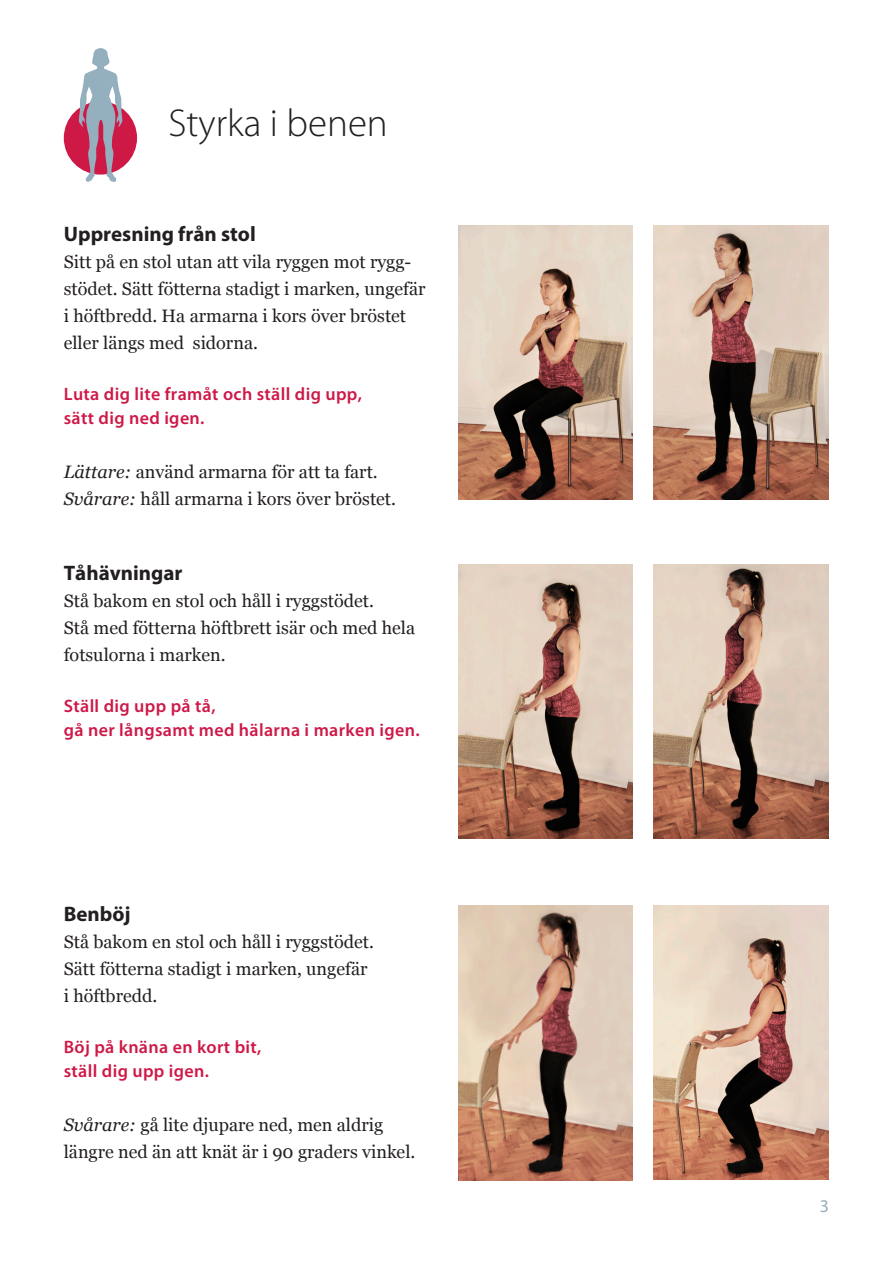
<style>
.page{position:relative;width:893px;height:1263px;background:#fff}
.page>*{position:absolute;margin:0;border:0;box-sizing:border-box;transform-origin:0 0}
.t1{font:300 39px "Myriad Pro";color:#231f20}
.test_tabell_2_-_1-7{font:700 21px "Myriad Pro";color:#231f20}
.test_tabell_2_-_1-7-2{font:18px/27px "Georgia";color:#231f20}
.test_tabell_2_-_1-7-3{font:600 18px "Myriad Pro";letter-spacing:.02em;color:#ce1947}
.t2{font:18px "Myriad Pro";color:#94afbd}
.s1{font-style:italic}
</style>
<div class="page">
<img style="left:654px;top:225px;width:174px;height:275px">
<img style="left:458px;top:225px;width:174px;height:275px">
<img style="left:654px;top:564px;width:174px;height:275px">
<img style="left:458px;top:564px;width:174px;height:275px">
<img style="left:654px;top:905px;width:174px;height:275px">
<img style="left:458px;top:905px;width:174px;height:275px">
<div style="left:64px;top:101px;width:73px;height:74px;background:#ce1947;border-radius:50%"></div>
<svg style="left:79px;top:48px;width:43px;height:134px"></svg>
<p class="t1" style="left:168px;top:99px;width:221px">Styrka i benen</p>
<p class="test_tabell_2_-_1-7" style="left:64px;top:220px;width:194px">Uppresning från stol</p>
<p class="test_tabell_2_-_1-7-2" style="left:64px;top:248px;width:363px">Sitt på en stol utan att vila ryggen mot rygg&shy;stödet. Sätt fötterna stadigt i marken, ungefär i höftbredd. Ha armarna i kors över bröstet eller längs med sidorna.</p>
<p class="test_tabell_2_-_1-7-3" style="left:64px;top:383px;width:300px">Luta dig lite framåt och ställ dig upp,</p>
<p class="test_tabell_2_-_1-7-3" style="left:64px;top:407px;width:142px">sätt dig ned igen.</p>
<p class="test_tabell_2_-_1-7-2" style="left:64px;top:458px;width:315px"><span class="s1">Lättare:</span> använd armarna för att ta fart.</p>
<p class="test_tabell_2_-_1-7-2" style="left:64px;top:485px;width:334px"><span class="s1">Svårare:</span> håll armarna i kors över bröstet.</p>
<p class="test_tabell_2_-_1-7" style="left:64px;top:559px;width:120px">Tåhävningar</p>
<p class="test_tabell_2_-_1-7-2" style="left:64px;top:587px;width:312px">Stå bakom en stol och håll i ryggstödet.</p>
<p class="test_tabell_2_-_1-7-2" style="left:64px;top:614px;width:353px">Stå med fötterna höftbrett isär och med hela fotsulorna i marken.</p>
<p class="test_tabell_2_-_1-7-3" style="left:64px;top:695px;width:153px">Ställ dig upp på tå,</p>
<p class="test_tabell_2_-_1-7-3" style="left:64px;top:719px;width:357px">gå ner långsamt med hälarna i marken igen.</p>
<p class="test_tabell_2_-_1-7" style="left:64px;top:900px;width:68px">Benböj</p>
<p class="test_tabell_2_-_1-7-2" style="left:64px;top:928px;width:312px">Stå bakom en stol och håll i ryggstödet.</p>
<p class="test_tabell_2_-_1-7-2" style="left:64px;top:955px;width:305px">Sätt fötterna stadigt i marken, ungefär</p>
<p class="test_tabell_2_-_1-7-2" style="left:64px;top:982px;width:95px">i höftbredd.</p>
<p class="test_tabell_2_-_1-7-3" style="left:64px;top:1036px;width:199px">Böj på knäna en kort bit,</p>
<p class="test_tabell_2_-_1-7-3" style="left:64px;top:1060px;width:147px">ställ dig upp igen.</p>
<p class="test_tabell_2_-_1-7-2" style="left:64px;top:1111px;width:353px"><span class="s1">Svårare:</span> gå lite djupare ned, men aldrig längre ned än att knät är i 90 graders vinkel.</p>
<p class="t2" style="left:820px;top:1194px;width:11px">3</p>
</div>
